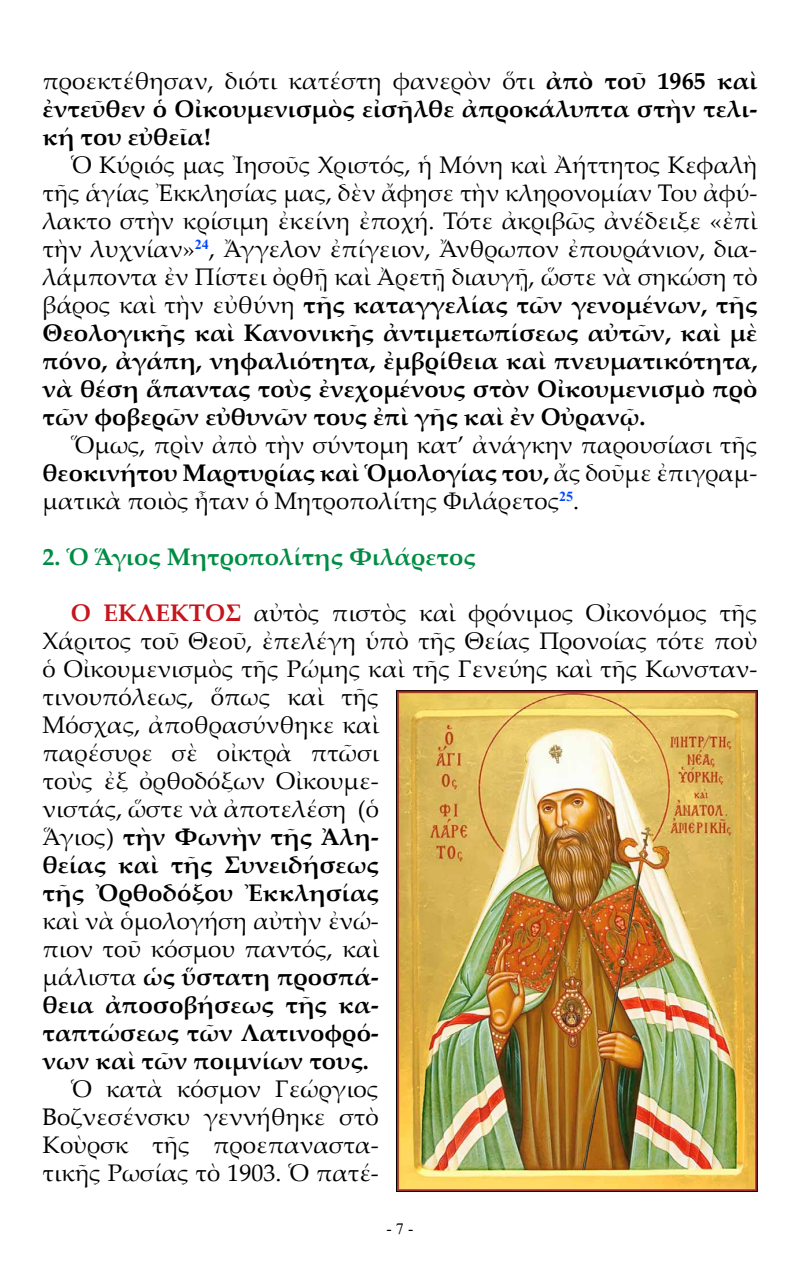
<style>
.page{position:relative;width:800px;height:1270px;background:#fff}
.page>*{position:absolute;margin:0;border:0;box-sizing:border-box;transform-origin:0 0}
.t1{font:24px/28px "Palatino Linotype";color:#000;text-align:justify}
.t2{font:700 24px/28px "Palatino Linotype";color:#000;text-align:justify}
.t3{font:700 24px "Palatino Linotype";color:#008c44}
.t4{font:16px "CTOS New Times Roman Test 1";color:#000}
.s1{font-weight:400}
.s2{font-weight:700}
.s3{font-weight:700;color:#c4161c}
</style>
<div class="page">
<img style="left:398px;top:692px;width:357px;height:498px">
<p class="t2" style="left:42px;top:66px;width:716px"><span class="s1">προεκτέθησαν, διότι κατέστη φανερὸν ὅτι</span> ἀπὸ τοῦ 1965 καὶ ἐντεῦθεν ὁ Οἰκουμενισμὸς εἰσῆλθε ἀπροκάλυπτα στὴν τελι&shy;κή του εὐθεῖα!</p>
<p class="t1" style="left:42px;top:150px;width:716px;text-indent:28px">Ὁ Κύριός μας Ἰησοῦς Χριστός, ἡ Μόνη καὶ Ἀήττητος Κεφαλὴ τῆς ἁγίας Ἐκκλησίας μας, δὲν ἄφησε τὴν κληρονομίαν Του ἀφύ&shy;λακτο στὴν κρίσιμη ἐκείνη ἐποχή. Τότε ἀκριβῶς ἀνέδειξε «ἐπὶ τὴν λυχνίαν»<sup>24</sup>, Ἄγγελον ἐπίγειον, Ἄνθρωπον ἐπουράνιον, δια&shy;λάμποντα ἐν Πίστει ὀρθῇ καὶ Ἀρετῇ διαυγῇ, ὥστε νὰ σηκώση τὸ βάρος καὶ τὴν εὐθύνη <span class="s2">τῆς καταγγελίας τῶν γενομένων, τῆς Θεολογικῆς καὶ Κανονικῆς ἀντιμετωπίσεως αὐτῶν, καὶ μὲ πόνο, ἀγάπη, νηφαλιότητα, ἐμβρίθεια καὶ πνευματικότητα, νὰ θέση ἅπαντας τοὺς ἐνεχομένους στὸν Οἰκουμενισμὸ πρὸ τῶν φοβερῶν εὐθυνῶν τους ἐπὶ γῆς καὶ ἐν Οὐρανῷ.</span></p>
<p class="t1" style="left:42px;top:430px;width:716px;text-indent:28px">Ὅμως, πρὶν ἀπὸ τὴν σύντομη κατ’ ἀνάγκην παρουσίασι τῆς <span class="s2">θεοκινήτου Μαρτυρίας καὶ Ὁμολογίας του,</span> ἄς δοῦμε ἐπιγραμ&shy;ματικὰ ποιὸς ἦταν ὁ Μητροπολίτης Φιλάρετος<sup>25</sup>.</p>
<p class="t3" style="left:43px;top:540px;width:434px">2. Ὁ Ἅγιος Μητροπολίτης Φιλάρετος</p>
<p class="t1" style="left:42px;top:598px;width:716px;text-align:left;text-indent:28px"><span class="s3">Ο ΕΚΛΕΚΤΟΣ</span> αὐτὸς πιστὸς καὶ φρόνιμος Οἰκονόμος τῆς Χάριτος τοῦ Θεοῦ, ἐπελέγη ὑπὸ τῆς Θείας Προνοίας τότε ποὺ ὁ Οἰκουμενισμὸς τῆς Ρώμης καὶ τῆς Γενεύης καὶ τῆς Κωνσταν&shy;τινουπόλεως, ὅπως καὶ τῆς<br>Μόσχας, ἀποθρασύνθηκε καὶ<br>παρέσυρε σὲ οἰκτρὰ πτῶσι<br>τοὺς ἐξ ὀρθοδόξων Οἰκουμε-<br>νιστάς, ὥστε νὰ ἀποτελέση (ὁ<br>Ἅγιος) <span class="s2">τὴν Φωνὴν τῆς Ἀλη-<br>θείας καὶ τῆς Συνειδήσεως<br>τῆς Ὀρθοδόξου Ἐκκλησίας</span></p>
<p class="t2" style="left:42px;top:906px;width:338px"><span class="s1">καὶ νὰ ὁμολογήση αὐτὴν ἐνώ&shy;πιον τοῦ κόσμου παντός, καὶ μάλιστα</span> ὡς ὕστατη προσπά&shy;θεια ἀποσοβήσεως τῆς κα&shy;ταπτώσεως τῶν Λατινοφρό&shy;νων καὶ τῶν ποιμνίων τους.</p>
<p class="t1" style="left:42px;top:1074px;width:338px;text-indent:28px">Ὁ κατὰ κόσμον Γεώργιος Βοζνεσένσκυ γεννήθηκε στὸ Κοὺρσκ τῆς προεπαναστα&shy;τικῆς Ρωσίας τὸ 1903. Ὁ πατέ-</p>
<p class="t4" style="left:386px;top:1220px;width:28px">- 7 -</p>
</div>
